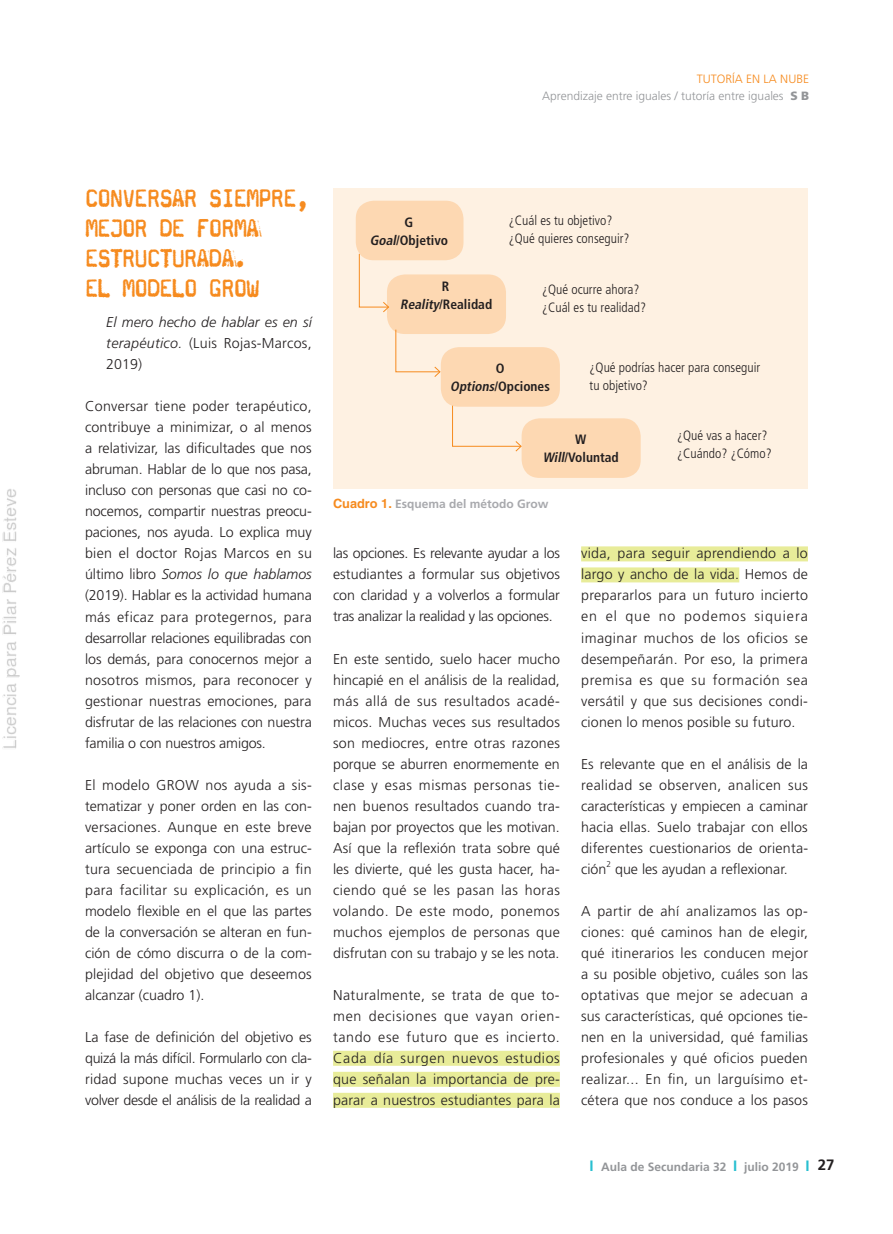
<style>
.page{position:relative;width:893px;height:1234px;background:#fff}
.page>*{position:absolute;margin:0;border:0;box-sizing:border-box;transform-origin:0 0}
.t1{font:27px/30px "Magda Extra";letter-spacing:-.04em;color:#f68b1f;scale:.9 1}
.t2{font:300 14.25px/21px "Frutiger LT Std";letter-spacing:.01em;color:#231f20;text-align:justify}
.t3{font:italic 300 14.25px/21px "Frutiger LT Std";color:#231f20;text-align:justify}
.t4{font:300 condensed 13.5px/18px "Frutiger LT Std";color:#231f20}
.t5{font:700 condensed 13.5px/18px "Frutiger LT Std";color:#231f20;text-align:center}
.t6{font:300 12px/16.5px "Frutiger LT Std";color:#939598;text-align:right}
.t7{font:700 12px "Frutiger LT Std";color:#939598}
.t8{font:700 12px "Frutiger LT Std";color:#a8a9ad}
.s1{color:#f68b1f}
.s2{font-weight:900}
.s3{font-style:normal}
.s4{font-style:italic}
.s5{font-family:"Helvetica LT Std";font-size:12.75px;color:#f68b1f}
.s6{font-size:15px;color:#28bfd0}
.s7{font-size:15px;color:#231f20}
</style>
<div class="page">
<img style="left:2px;top:188px;width:806px;height:920px">
<p class="t6" style="left:542px;top:71px;width:268px"><span class="s1">TUTORÍA EN LA NUBE<br></span>Aprendizaje entre iguales / tutoría entre iguales <span class="s2">S B</span></p>
<h1 class="t1" style="left:85px;top:184px;width:250px">CONVERSAR SIEMPRE,<br>MEJOR DE FORMA<br>ESTRUCTURADA.<br>EL MODELO GROW</h1>
<p class="t3" style="left:106px;top:312px;width:207px">El mero hecho de hablar es en sí terapéutico. <span class="s3">(Luis Rojas-Marcos, 2019)</span></p>
<p class="t2" style="left:85px;top:396px;width:228px">Conversar tiene poder terapéutico, contribuye a minimizar, o al menos a relativizar, las dificultades que nos abruman. Hablar de lo que nos pasa, incluso con personas que casi no co&shy;nocemos, compartir nuestras preocu&shy;paciones, nos ayuda. Lo explica muy bien el doctor Rojas Marcos en su último libro <span class="s4">Somos lo que hablamos </span>(2019). Hablar es la actividad humana más eficaz para protegernos, para desarrollar relaciones equilibradas con los demás, para conocernos mejor a nosotros mismos, para reconocer y gestionar nuestras emociones, para disfrutar de las relaciones con nuestra familia o con nuestros amigos.</p>
<p class="t2" style="left:85px;top:774px;width:228px">El modelo GROW nos ayuda a sis&shy;tematizar y poner orden en las con&shy;versaciones. Aunque en este breve artículo se exponga con una estruc&shy;tura secuenciada de principio a fin para facilitar su explicación, es un modelo flexible en el que las partes de la conversación se alteran en fun&shy;ción de cómo discurra o de la com&shy;plejidad del objetivo que deseemos alcanzar (cuadro 1).</p>
<p class="t2" style="left:85px;top:1026px;width:228px">La fase de definición del objetivo es quizá la más difícil. Formularlo con cla&shy;ridad supone muchas veces un ir y volver desde el análisis de la realidad a</p>
<p class="t5" style="left:370px;top:213px;width:80px">G<br><span class="s4">Goal</span>/Objetivo</p>
<p class="t5" style="left:400px;top:277px;width:94px">R<br><span class="s4">Reality</span>/Realidad</p>
<p class="t4" style="left:509px;top:212px;width:122px">¿Cuál es tu objetivo? ¿Qué quieres conseguir?</p>
<p class="t4" style="left:542px;top:280px;width:105px">¿Qué ocurre ahora? ¿Cuál es tu realidad?</p>
<p class="t4" style="left:590px;top:358px;width:172px">¿Qué podrías hacer para conseguir tu objetivo?</p>
<p class="t4" style="left:677px;top:426px;width:96px">¿Qué vas a hacer? ¿Cuándo? ¿Cómo?</p>
<p class="t5" style="left:450px;top:359px;width:101px">O<br><span class="s4">Options</span>/Opciones</p>
<p class="t5" style="left:543px;top:430px;width:77px">W<br><span class="s4">Will</span>/Voluntad</p>
<p class="t8" style="left:333px;top:496px;width:217px"><span class="s5">Cuadro 1.</span> Esquema del método Grow</p>
<p class="t2" style="left:333px;top:543px;width:228px">las opciones. Es relevante ayudar a los estudiantes a formular sus objetivos con claridad y a volverlos a formular tras analizar la realidad y las opciones.</p>
<p class="t2" style="left:333px;top:648px;width:228px">En este sentido, suelo hacer mucho hincapié en el análisis de la realidad, más allá de sus resultados acadé&shy;micos. Muchas veces sus resultados son mediocres, entre otras razones porque se aburren enormemente en clase y esas mismas personas tie&shy;nen buenos resultados cuando tra&shy;bajan por proyectos que les motivan.<br>Así que la reflexión trata sobre qué les divierte, qué les gusta hacer, ha&shy;ciendo qué se les pasan las horas volando. De este modo, ponemos muchos ejemplos de personas que disfrutan con su trabajo y se les nota.</p>
<p class="t2" style="left:333px;top:984px;width:228px">Naturalmente, se trata de que to&shy;men decisiones que vayan orien&shy;tando ese futuro que es incierto.<br>Cada día surgen nuevos estudios que señalan la importancia de pre&shy;parar a nuestros estudiantes para la</p>
<p class="t2" style="left:581px;top:543px;width:228px">vida, para seguir aprendiendo a lo largo y ancho de la vida. Hemos de prepararlos para un futuro incierto en el que no podemos siquiera imaginar muchos de los oficios se desempeñarán. Por eso, la primera premisa es que su formación sea versátil y que sus decisiones condi&shy;cionen lo menos posible su futuro.</p>
<p class="t2" style="left:581px;top:753px;width:228px">Es relevante que en el análisis de la realidad se observen, analicen sus características y empiecen a caminar hacia ellas. Suelo trabajar con ellos diferentes cuestionarios de orienta&shy;ción<sup>2</sup> que les ayudan a reflexionar.</p>
<p class="t2" style="left:581px;top:900px;width:228px">A partir de ahí analizamos las op&shy;ciones: qué caminos han de elegir, qué itinerarios les conducen mejor a su posible objetivo, cuáles son las optativas que mejor se adecuan a sus características, qué opciones tie&shy;nen en la universidad, qué familias profesionales y qué oficios pueden realizar... En fin, un larguísimo et&shy;cétera que nos conduce a los pasos</p>
<p class="t7" style="left:589px;top:1159px;width:247px"><span class="s6">I</span> Aula de Secundaria 32 <span class="s6">I</span> julio 2019 <span class="s6">I</span> <span class="s7">27</span></p>
</div>
